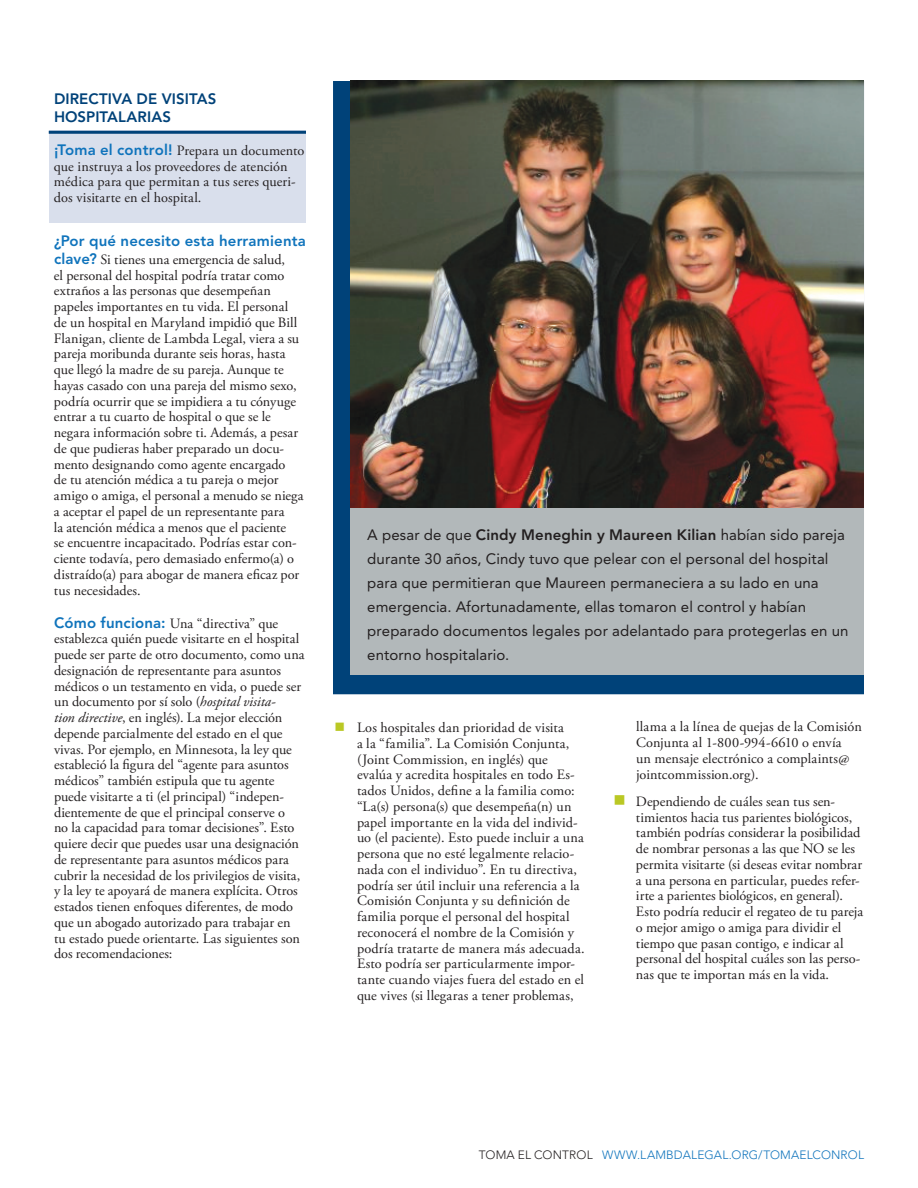
<style>
.page{position:relative;width:918px;height:1188px;background:#fff}
.page>*{position:absolute;margin:0;border:0;box-sizing:border-box;transform-origin:0 0}
.t1{font:15px/24px "Avenir LT Std";letter-spacing:.01em;color:#231f20}
.t2{font:800 15px "Avenir LT Std";letter-spacing:.005em;color:#004279}
.t3{font:800 15px "Avenir LT Std";letter-spacing:.01em;color:#1074bc}
.t4{font:14.25px/15.8px "Adobe Garamond Pro";color:#231f20}
.t5{font:300 12px "Avenir LT Std";letter-spacing:.015em;color:#1074bc}
.t6{font:300 12px "Avenir LT Std";letter-spacing:.015em;color:#231f20}
.s1{font-family:"Avenir LT Std";font-weight:800;font-size:15px;color:#1074bc}
.s2{font-style:italic}
.s3{font-weight:800}
.s4{color:#bac824}
.s5{color:#1074bc}
</style>
<div class="page">
<div style="left:49px;top:130px;width:257px;height:93px;background:#d9dfec"></div>
<hr style="left:49px;top:131px;width:257px;height:3px;background:#004279">
<div style="left:333px;top:81px;width:531px;height:613px;background:#004279"></div>
<div style="left:351px;top:81px;width:513px;height:594px;background:#b2b8ba"></div>
<img style="left:351px;top:81px;width:513px;height:427px">
<p class="t2" style="left:54px;top:89px;width:26px">Direct</p>
<p class="t2" style="left:108px;top:89px;width:91px">iva de visitas</p>
<p class="t2" style="left:54px;top:107px;width:22px">hosp</p>
<p class="t2" style="left:95px;top:107px;width:67px">italarias</p>
<p class="t4" style="left:54px;top:143px;width:252px"><span class="s1">¡Toma el control!</span> Prepara un documento que instruya a los proveedores de atención médica para que permitan a tus seres queri&shy;dos visitarte en el hospital.</p>
<p class="t3" style="left:54px;top:232px;width:253px">¿Por qué necesito esta herramienta</p>
<p class="t4" style="left:54px;top:252px;width:251px"><span class="s1">clave?</span> Si tienes una emergencia de salud,<br>el personal del hospital podría tratar como extraños a las personas que desempeñan papeles importantes en tu vida. El personal de un hospital en Maryland impidió que Bill Flanigan, cliente de Lambda Legal, viera a su pareja moribunda durante seis horas, hasta que llegó la madre de su pareja. Aunque te hayas casado con una pareja del mismo sexo, podría ocurrir que se impidiera a tu cónyuge entrar a tu cuarto de hospital o que se le negara información sobre ti. Además, a pesar de que pudieras haber preparado un docu&shy;mento designando como agente encargado<br>de tu atención médica a tu pareja o mejor amigo o amiga, el personal a menudo se niega a aceptar el papel de un representante para<br>la atención médica a menos que el paciente<br>se encuentre incapacitado. Podrías estar con&shy;ciente todavía, pero demasiado enfermo(a) o distraído(a) para abogar de manera eficaz por tus necesidades.</p>
<p class="t4" style="left:54px;top:616px;width:252px"><span class="s1">Cómo funciona:</span> Una “directiva” que establezca quién puede visitarte en el hospital puede ser parte de otro documento, como una designación de representante para asuntos médicos o un testamento en vida, o puede ser un documento por sí solo (<span class="s2">hospital visita-<br>tion directive</span>, en inglés). La mejor elección depende parcialmente del estado en el que vivas. Por ejemplo, en Minnesota, la ley que estableció la figura del “agente para asuntos médicos” también estipula que tu agente puede visitarte a ti (el principal) “indepen&shy;dientemente de que el principal conserve o<br>no la capacidad para tomar decisiones”. Esto quiere decir que puedes usar una designación de representante para asuntos médicos para cubrir la necesidad de los privilegios de visita, y la ley te apoyará de manera explícita. Otros estados tienen enfoques diferentes, de modo que un abogado autorizado para trabajar en tu estado puede orientarte. Las siguientes son dos recomendaciones:</p>
<p class="t1" style="left:367px;top:523px;width:483px">A pesar de que <span class="s3">Cindy Meneghin y Maureen Kilian</span> habían sido pareja durante 30 años, Cindy tuvo que pelear con el personal del hospital para que permitieran que Maureen permaneciera a su lado en una emergencia. Afortunadamente, ellas tomaron el control y habían preparado documentos legales por adelantado para protegerlas en un entorno hospitalario.</p>
<p class="t4" style="left:357px;top:720px;width:229px;text-indent:-23px"><span class="s4">■</span> Los hospitales dan prioridad de visita<br>a la “familia”. La Comisión Conjunta, (Joint Commission, en inglés) que evalúa y acredita hospitales en todo Es&shy;tados Unidos, define a la familia como: “La(s) persona(s) que desempeña(n) un papel importante en la vida del individ&shy;uo (el paciente). Esto puede incluir a una persona que no esté legalmente relacio&shy;nada con el individuo”. En tu directiva, podría ser útil incluir una referencia a la Comisión Conjunta y su definición de familia porque el personal del hospital reconocerá el nombre de la Comisión y podría tratarte de manera más adecuada.<br>Esto podría ser particularmente impor&shy;tante cuando viajes fuera del estado en el que vives (si llegaras a tener problemas,</p>
<p class="t4" style="left:636px;top:720px;width:227px">llama a la línea de quejas de la Comisión Conjunta al 1-800-994-6610 o envía<br>un mensaje electrónico a complaints@ jointcommission.org).</p>
<p class="t4" style="left:636px;top:794px;width:229px;text-indent:-22px"><span class="s4">■</span> Dependiendo de cuáles sean tus sen&shy;timientos hacia tus parientes biológicos, también podrías considerar la posibilidad de nombrar personas a las que NO se les permita visitarte (si deseas evitar nombrar a una persona en particular, puedes refer&shy;irte a parientes biológicos, en general).<br>Esto podría reducir el regateo de tu pareja o mejor amigo o amiga para dividir el tiempo que pasan contigo, e indicar al personal del hospital cuáles son las perso&shy;nas que te importan más en la vida.</p>
<p class="t6" style="left:479px;top:1148px;width:171px">TOMA EL CONTROL <span class="s5">WWW.LAMB</span></p>
<p class="t5" style="left:674px;top:1148px;width:18px">DALEGAL</p>
<p class="t5" style="left:729px;top:1148px;width:61px">.ORG/TOMAELC</p>
<p class="t5" style="left:821px;top:1148px;width:41px">ON ROL</p>
</div>
